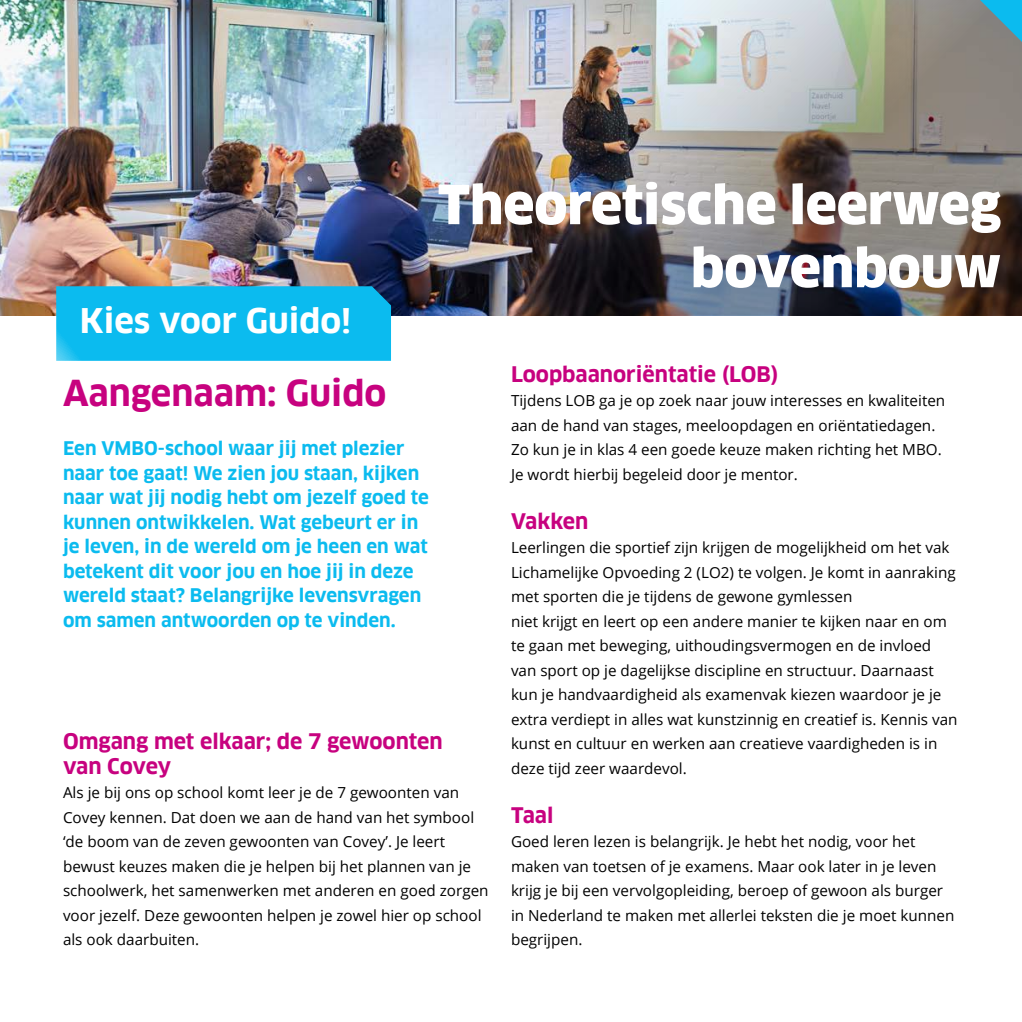
<style>
.page{position:relative;width:1022px;height:1022px;background:#fff}
.page>*{position:absolute;margin:0;border:0;box-sizing:border-box;transform-origin:0 0}
.t1{font:900 52.5px/63px "Clan Offc";color:#fff;text-align:right}
.t2{font:700 35px "Clan Offc";color:#c7027f}
.t3{font:700 33.25px "Clan Offc";color:#fff}
.t4{font:700 21px/24.5px "Clan Offc";color:#c7027f}
.t5{font:700 18.38px/24.5px "Clan Offc";color:#0bbbef}
.t6{font:15.22px/24.5px "Open Sans";color:#000}
</style>
<div class="page">
<img style="left:0;top:0;width:531px;height:316px">
<div style="left:56px;top:286px;width:335px;height:75px;background:#0bbbef"></div>
<img style="left:531px;top:0;width:491px;height:316px">
<svg style="left:980px;top:0;width:42px;height:42px;background:#489eb6"></svg>
<h3 class="t3" style="left:80px;top:302px;width:273px">Kies voor Guido!</h3>
<h1 class="t1" style="left:438px;top:174px;width:564px">Theoretische leerweg bovenbouw</h1>
<h2 class="t2" style="left:63px;top:374px;width:325px">Aangenaam: Guido</h2>
<p class="t5" style="left:63px;top:436px;width:367px">Een VMBO-school waar jij met plezier naar toe gaat! We zien jou staan, kijken naar wat jij nodig hebt om jezelf goed te kunnen ontwikkelen. Wat gebeurt er in je leven, in de wereld om je heen en wat betekent dit voor jou en hoe jij in deze wereld staat? Belangrijke levensvragen om samen antwoorden op te vinden.</p>
<h3 class="t4" style="left:63px;top:729px;width:381px">Omgang met elkaar; de 7 gewoonten van Covey</h3>
<p class="t6" style="left:63px;top:780px;width:427px">Als je bij ons op school komt leer je de 7 gewoonten van Covey kennen. Dat doen we aan de hand van het symbool ‘de boom van de zeven gewoonten van Covey’. Je leert bewust keuzes maken die je helpen bij het plannen van je schoolwerk, het samenwerken met anderen en goed zorgen voor jezelf. Deze gewoonten helpen je zowel hier op school als ook daarbuiten.</p>
<h3 class="t4" style="left:511px;top:362px;width:269px">Loopbaanoriëntatie (LOB)</h3>
<p class="t6" style="left:511px;top:388px;width:436px">Tijdens LOB ga je op zoek naar jouw interesses en kwaliteiten aan de hand van stages, meeloopdagen en oriëntatiedagen.<br>Zo kun je in klas 4 een goede keuze maken richting het MBO.<br>Je wordt hierbij begeleid door je mentor.</p>
<h3 class="t4" style="left:511px;top:509px;width:79px">Vakken</h3>
<p class="t6" style="left:511px;top:535px;width:448px">Leerlingen die sportief zijn krijgen de mogelijkheid om het vak Lichamelijke Opvoeding 2 (LO2) te volgen. Je komt in aanraking met sporten die je tijdens de gewone gymlessen<br>niet krijgt en leert op een andere manier te kijken naar en om te gaan met beweging, uithoudingsvermogen en de invloed van sport op je dagelijkse discipline en structuur. Daarnaast kun je handvaardigheid als examenvak kiezen waardoor je je extra verdiept in alles wat kunstzinnig en creatief is. Kennis van kunst en cultuur en werken aan creatieve vaardigheden is in deze tijd zeer waardevol.</p>
<h3 class="t4" style="left:511px;top:803px;width:44px">Taal</h3>
<p class="t6" style="left:511px;top:829px;width:445px">Goed leren lezen is belangrijk. Je hebt het nodig, voor het maken van toetsen of je examens. Maar ook later in je leven krijg je bij een vervolgopleiding, beroep of gewoon als burger in Nederland te maken met allerlei teksten die je moet kunnen begrijpen.</p>
</div>
